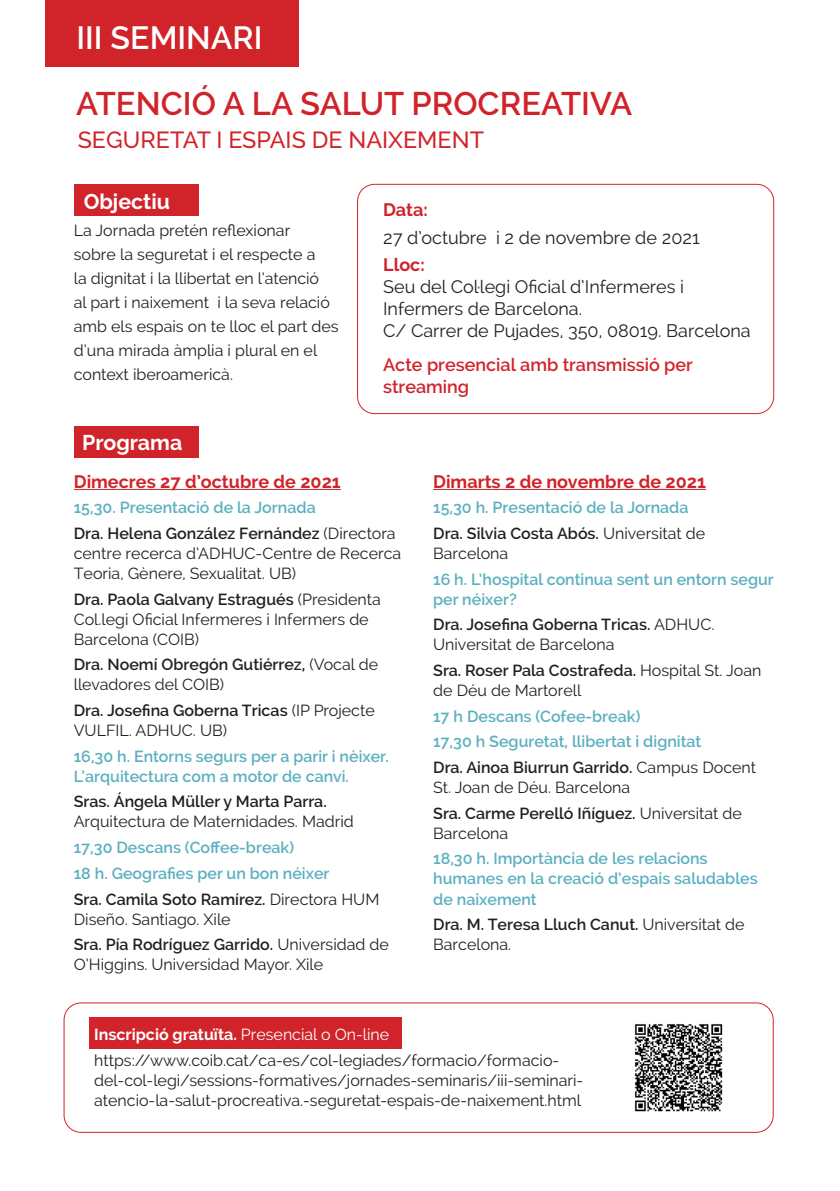
<style>
.page{position:relative;width:840px;height:1191px;background:#fff}
.page>*{position:absolute;margin:0;border:0;box-sizing:border-box;transform-origin:0 0}
.t1{font:600 32.6px "Raleway";color:#d1232a}
.t2{font:600 32px "Raleway";color:#fff}
.t3{font:500 23.2px "Raleway";color:#d1232a}
.t4{font:700 21.2px "Raleway";color:#fff}
.t5{font:18px/22px "Raleway";color:#231f20}
.t6{font:700 18px "Raleway";color:#d1232a}
.t7{font:600 18px/22px "Raleway";color:#d1232a}
.t8{font:16px/20px "Raleway";color:#231f20}
.t9{font:600 16px/20px "Raleway";color:#5bb0c0}
.t10{font:600 16px/20px "Raleway";color:#231f20}
.t11{font:700 16px "Raleway";color:#fff}
.s1{font-weight:600}
.s2{font-weight:400}
</style>
<div class="page">
<div style="left:89px;top:1017px;width:312px;height:32px;background:#d1232a"></div>
<div style="left:74px;top:427px;width:124px;height:31px;background:#d1232a"></div>
<div style="left:74px;top:184px;width:124px;height:31px;background:#d1232a"></div>
<div style="left:357px;top:184px;width:416px;height:230px;border:1px solid #d1232a;border-radius:17px"></div>
<hr style="left:74px;top:489px;width:266px;height:1px;background:#d1232a">
<div style="left:45px;top:0;width:253px;height:67px;background:#d1232a"></div>
<hr style="left:433px;top:489px;width:272px;height:1px;background:#d1232a">
<img style="left:634px;top:1024px;width:89px;height:88px">
<div style="left:63px;top:1002px;width:710px;height:130px;border:1px solid #d1232a;border-radius:17px"></div>
<p class="t2" style="left:76px;top:19px;width:187px">III SEMINARI</p>
<p class="t1" style="left:76px;top:84px;width:557px">ATENCIÓ A LA SALUT PROCREATIVA</p>
<p class="t3" style="left:78px;top:127px;width:407px">SEGURETAT I ESPAIS DE NAIXEMENT</p>
<p class="t4" style="left:84px;top:189px;width:88px">Objectiu</p>
<p class="t8" style="left:74px;top:218px;width:266px;line-height:24px">La Jornada pretén reflexionar<br>sobre la seguretat i el respecte a<br>la dignitat i la llibertat en l’atenció<br>al part i naixement i la seva relació amb els espais on te lloc el part des d’una mirada àmplia i plural en el context iberoamericà.</p>
<p class="t4" style="left:82px;top:430px;width:102px">Programa</p>
<p class="t6" style="left:383px;top:199px;width:46px">Data:</p>
<p class="t5" style="left:383px;top:226px;width:318px">27 d’octubre i 2 de novembre de 2021</p>
<p class="t6" style="left:383px;top:255px;width:43px">Lloc:</p>
<p class="t5" style="left:383px;top:276px;width:302px">Seu del Col·legi Oficial d’Infermeres i<br>Infermers de Barcelona.</p>
<p class="t5" style="left:383px;top:320px;width:369px">C/ Carrer de Pujades, 350, 08019. Barcelona</p>
<p class="t7" style="left:383px;top:354px;width:311px">Acte presencial amb transmissió per streaming</p>
<p class="t6" style="left:74px;top:471px;width:268px">Dimecres 27 d’octubre de 2021</p>
<p class="t9" style="left:74px;top:498px;width:243px">15,30. Presentació de la Jornada</p>
<p class="t8" style="left:74px;top:523px;width:329px"><span class="s1">Dra. Helena González Fernández</span> (Directora centre recerca d’ADHUC-Centre de Recerca<br>Teoria, Gènere, Sexualitat. UB)</p>
<p class="t8" style="left:74px;top:589px;width:308px"><span class="s1">Dra. Paola Galvany Estragués</span> (Presidenta<br>Col.legi Oficial Infermeres i Infermers de<br>Barcelona (COIB)</p>
<p class="t10" style="left:74px;top:655px;width:305px">Dra. Noemí Obregón Gutiérrez, <span class="s2">(Vocal de llevadores del COIB)</span></p>
<p class="t8" style="left:74px;top:700px;width:302px"><span class="s1">Dra. Josefina Goberna Tricas</span> (IP Projecte<br>VULFIL. ADHUC. UB)</p>
<p class="t9" style="left:74px;top:746px;width:316px">16,30 h. Entorns segurs per a parir i nèixer.<br>L’arquitectura com a motor de canvi.</p>
<p class="t8" style="left:74px;top:791px;width:281px"><span class="s1">Sras. Ángela Müller y Marta Parra.<br></span>Arquitectura de Maternidades. Madrid</p>
<p class="t9" style="left:74px;top:837px;width:222px">17,30 Descans (Coffee-break)</p>
<p class="t9" style="left:74px;top:863px;width:257px">18 h. Geografies per un bon néixer</p>
<p class="t8" style="left:74px;top:888px;width:307px"><span class="s1">Sra. Camila Soto Ramírez.</span> Directora HUM<br>Diseño. Santiago. Xile</p>
<p class="t8" style="left:74px;top:934px;width:316px"><span class="s1">Sra. Pía Rodríguez Garrido.</span> Universidad de<br>O’Higgins. Universidad Mayor. Xile</p>
<p class="t6" style="left:433px;top:471px;width:274px">Dimarts 2 de novembre de 2021</p>
<p class="t9" style="left:433px;top:498px;width:257px">15,30 h. Presentació de la Jornada</p>
<p class="t8" style="left:433px;top:523px;width:273px"><span class="s1">Dra. Silvia Costa Abós.</span> Universitat de<br>Barcelona</p>
<p class="t9" style="left:433px;top:569px;width:342px">16 h. L’hospital continua sent un entorn segur per néixer?</p>
<p class="t8" style="left:433px;top:614px;width:282px"><span class="s1">Dra. Josefina Goberna Tricas.</span> ADHUC.<br>Universitat de Barcelona</p>
<p class="t8" style="left:433px;top:660px;width:329px"><span class="s1">Sra. Roser Pala Costrafeda.</span> Hospital St. Joan de Déu de Martorell</p>
<p class="t9" style="left:433px;top:706px;width:209px">17 h Descans (Cofee-break)</p>
<p class="t9" style="left:433px;top:732px;width:269px">17,30 h Seguretat, llibertat i dignitat</p>
<p class="t8" style="left:433px;top:757px;width:324px"><span class="s1">Dra. Ainoa Biurrun Garrido.</span> Campus Docent<br>St. Joan de Déu. Barcelona</p>
<p class="t10" style="left:433px;top:803px;width:310px">Sra. Carme Perelló Iñíguez. <span class="s2">Universitat de<br>Barcelona</span></p>
<p class="t9" style="left:433px;top:849px;width:326px">18,30 h. Importància de les relacions humanes en la creació d’espais saludables de naixement</p>
<p class="t10" style="left:433px;top:914px;width:313px">Dra. M. Teresa Lluch Canut. <span class="s2">Universitat de<br>Barcelona.</span></p>
<p class="t11" style="left:94px;top:1025px;width:296px">Inscripció gratuïta. <span class="s2">Presencial o On-line</span></p>
<p class="t8" style="left:94px;top:1050px;width:490px">https://www.coib.cat/ca-es/col-legiades/formacio/formacio&shy;del-col-legi/sessions-formatives/jornades-seminaris/iii-seminari&shy;atencio-la-salut-procreativa.-seguretat-espais-de-naixement.html</p>
</div>
